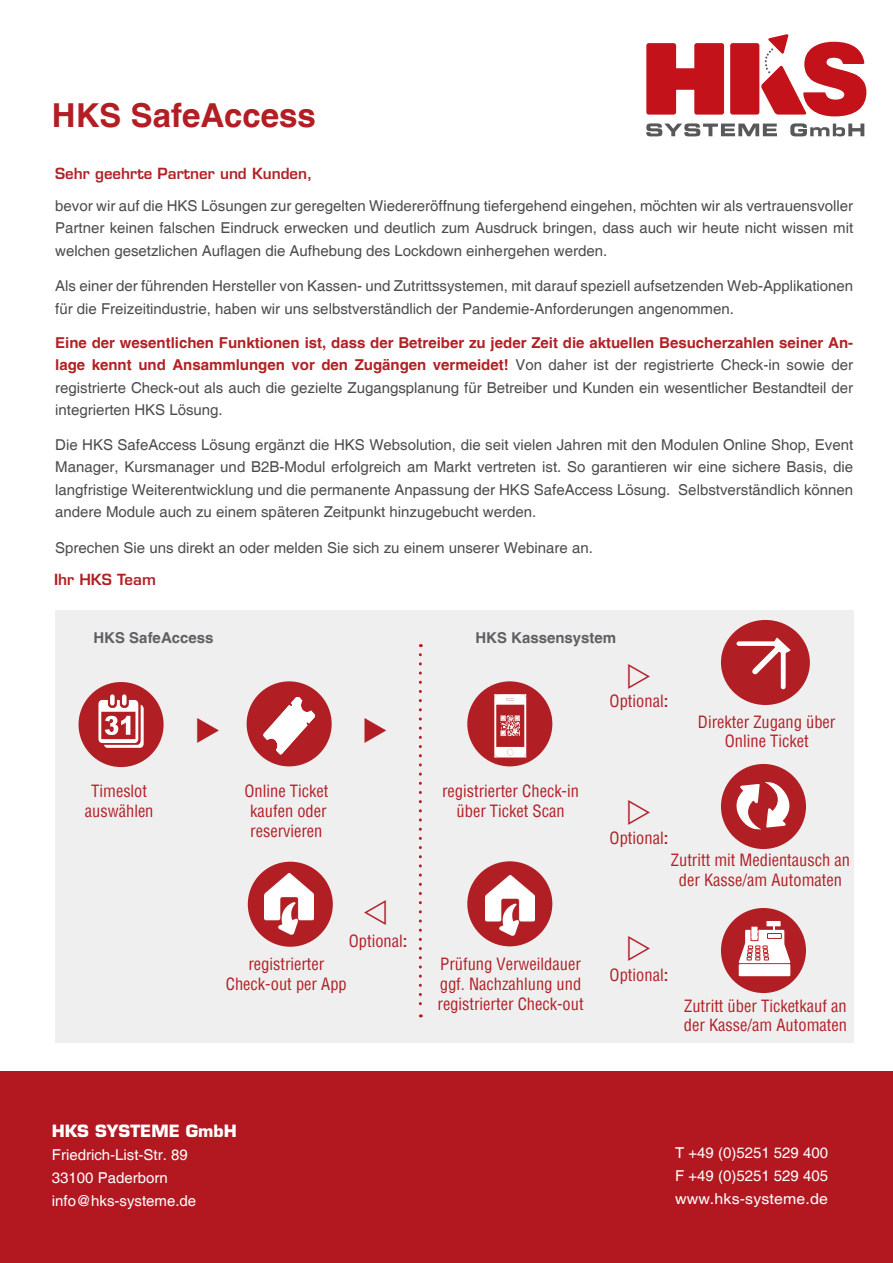
<style>
.page{position:relative;width:893px;height:1263px;background:#fff}
.page>*{position:absolute;margin:0;border:0;box-sizing:border-box;transform-origin:0 0}
.t1{font:700 33px "Helvetica";color:#b21e24}
.t2{font:condensed 16.5px/19.8px "Helvetica";color:#b21e24;text-align:center}
.t3{font:700 16.5px "Eurostile LT Std";color:#fff}
.t4{font:15px/22.5px "Helvetica";color:#4b4c4d;text-align:justify}
.t5{font:15px/23px "Helvetica";color:#fff;text-align:justify}
.t6{font:700 15px "Helvetica";color:#4b4c4d}
.t7{font:600 15px "Eurostile LT Std";color:#b22126}
.t8{font:600 15px "Eurostile LT Std";color:#b21e24}
.s1{font-weight:700;color:#b22126}
.s2{font-weight:700}
</style>
<div class="page">
<div style="left:0;top:1071px;width:893px;height:192px;background:#b31820"></div>
<div style="left:55px;top:611px;width:799px;height:432px;background:#eeeeef"></div>
<svg style="left:646px;top:123px;width:131px;height:13px"></svg>
<svg style="left:790px;top:123px;width:74px;height:13px"></svg>
<svg style="left:646px;top:43px;width:78px;height:72px"></svg>
<div style="left:730px;top:43px;width:29px;height:72px;background:#c4121a;border-radius:2px"></div>
<svg style="left:761px;top:34px;width:105px;height:82px"></svg>
<div style="left:79px;top:682px;width:85px;height:85px;background:#b11f24;border-radius:50%"></div>
<svg style="left:98px;top:694px;width:46px;height:54px"></svg>
<div style="left:247px;top:681px;width:85px;height:85px;background:#b11f24;border-radius:50%"></div>
<svg style="left:263px;top:697px;width:52px;height:58px"></svg>
<div style="left:467px;top:681px;width:85px;height:85px;background:#b11f24;border-radius:50%"></div>
<svg style="left:494px;top:694px;width:32px;height:63px"></svg>
<div style="left:248px;top:862px;width:85px;height:85px;background:#b11f24;border-radius:50%"></div>
<div style="left:721px;top:908px;width:85px;height:85px;background:#b11f24;border-radius:50%"></div>
<div style="left:739px;top:964px;width:51px;height:12px;background:#fff"></div>
<div style="left:766px;top:921px;width:15px;height:5px;background:#fff"></div>
<svg style="left:739px;top:923px;width:51px;height:40px"></svg>
<svg style="left:419px;top:655px;width:3px;height:362px"></svg>
<div style="left:721px;top:620px;width:89px;height:85px;background:#b11f24;border-radius:50%"></div>
<svg style="left:736px;top:637px;width:55px;height:52px"></svg>
<div style="left:721px;top:764px;width:85px;height:85px;background:#b11f24;border-radius:50%"></div>
<svg style="left:736px;top:782px;width:54px;height:48px"></svg>
<div style="left:467px;top:861px;width:85px;height:85px;background:#b11f24;border-radius:50%"></div>
<img style="left:486px;top:875px;width:49px;height:61px">
<img style="left:264px;top:874px;width:49px;height:60px">
<h1 class="t1" style="left:52px;top:95px;width:266px">HKS SafeAccess</h1>
<p class="t7" style="left:55px;top:164px;width:259px">Sehr geehrte Partner und Kunden,</p>
<p class="t4" style="left:55px;top:195px;width:799px">bevor wir auf die HKS Lösungen zur geregelten Wiedereröffnung tiefergehend eingehen, möchten wir als vertrauensvoller Partner keinen falschen Eindruck erwecken und deutlich zum Ausdruck bringen, dass auch wir heute nicht wissen mit welchen gesetzlichen Auflagen die Aufhebung des Lockdown einhergehen werden.</p>
<p class="t4" style="left:55px;top:275px;width:799px">Als einer der führenden Hersteller von Kassen- und Zutrittssystemen, mit darauf speziell aufsetzenden Web-Applikationen für die Freizeitindustrie, haben wir uns selbstverständlich der Pandemie-Anforderungen angenommen.</p>
<p class="t4" style="left:55px;top:332px;width:799px"><span class="s1">Eine der wesentlichen Funktionen ist, dass der Betreiber zu jeder Zeit die aktuellen Besucherzahlen seiner An&shy;lage kennt und Ansammlungen vor den Zugängen vermeidet!</span> Von daher ist der registrierte Check-in sowie der registrierte Check-out als auch die gezielte Zugangsplanung für Betreiber und Kunden ein wesentlicher Bestandteil der integrierten HKS Lösung.</p>
<p class="t4" style="left:55px;top:434px;width:799px">Die HKS SafeAccess Lösung ergänzt die HKS Websolution, die seit vielen Jahren mit den Modulen Online Shop, Event Manager, Kursmanager und B2B-Modul erfolgreich am Markt vertreten ist. So garantieren wir eine sichere Basis, die langfristige Weiterentwicklung und die permanente Anpassung der HKS SafeAccess Lösung. Selbstverständlich können andere Module auch zu einem späteren Zeitpunkt hinzugebucht werden.</p>
<p class="t4" style="left:55px;top:537px;width:539px">Sprechen Sie uns direkt an oder melden Sie sich zu einem unserer Webinare an.</p>
<p class="t8" style="left:54px;top:570px;width:103px">Ihr HKS Team</p>
<p class="t6" style="left:93px;top:628px;width:122px">HKS SafeAccess</p>
<p class="t6" style="left:475px;top:628px;width:142px">HKS Kassensystem</p>
<p class="t2" style="left:85px;top:781px;width:70px">Timeslot auswählen</p>
<p class="t2" style="left:244px;top:781px;width:85px">Online Ticket kaufen oder reservieren</p>
<p class="t2" style="left:442px;top:781px;width:138px">registrierter Check-in über Ticket Scan</p>
<p class="t2" style="left:349px;top:931px;width:60px">Optional<span class="s2">:</span></p>
<p class="t2" style="left:226px;top:954px;width:122px">registrierter<br>Check-out per App</p>
<p class="t2" style="left:437px;top:954px;width:148px;text-align:left">Prüfung Verweildauer ggf. Nachzahlung und registrierter Check-out</p>
<p class="t2" style="left:610px;top:691px;width:60px">Optional<span class="s2">:</span></p>
<p class="t2" style="left:698px;top:711px;width:139px">Direkter Zugang über<br>Online Ticket</p>
<p class="t2" style="left:610px;top:827px;width:60px">Optional<span class="s2">:</span></p>
<p class="t2" style="left:671px;top:850px;width:181px">Zutritt mit Medientausch an der Kasse/am Automaten</p>
<p class="t2" style="left:610px;top:964px;width:60px">Optional<span class="s2">:</span></p>
<p class="t2" style="left:684px;top:995px;width:165px;text-align:left">Zutritt über Ticketkauf an der Kasse/am Automaten</p>
<p class="t3" style="left:52px;top:1121px;width:186px">HKS SYSTEME GmbH</p>
<p class="t5" style="left:52px;top:1144px;width:146px;text-align:left">Friedrich-List-Str. 89<br>33100 Paderborn info@hks-systeme.de</p>
<p class="t5" style="left:675px;top:1142px;width:155px">T +49 (0)5251 529 400<br>F +49 (0)5251 529 405 www.hks-systeme.de</p>
</div>
